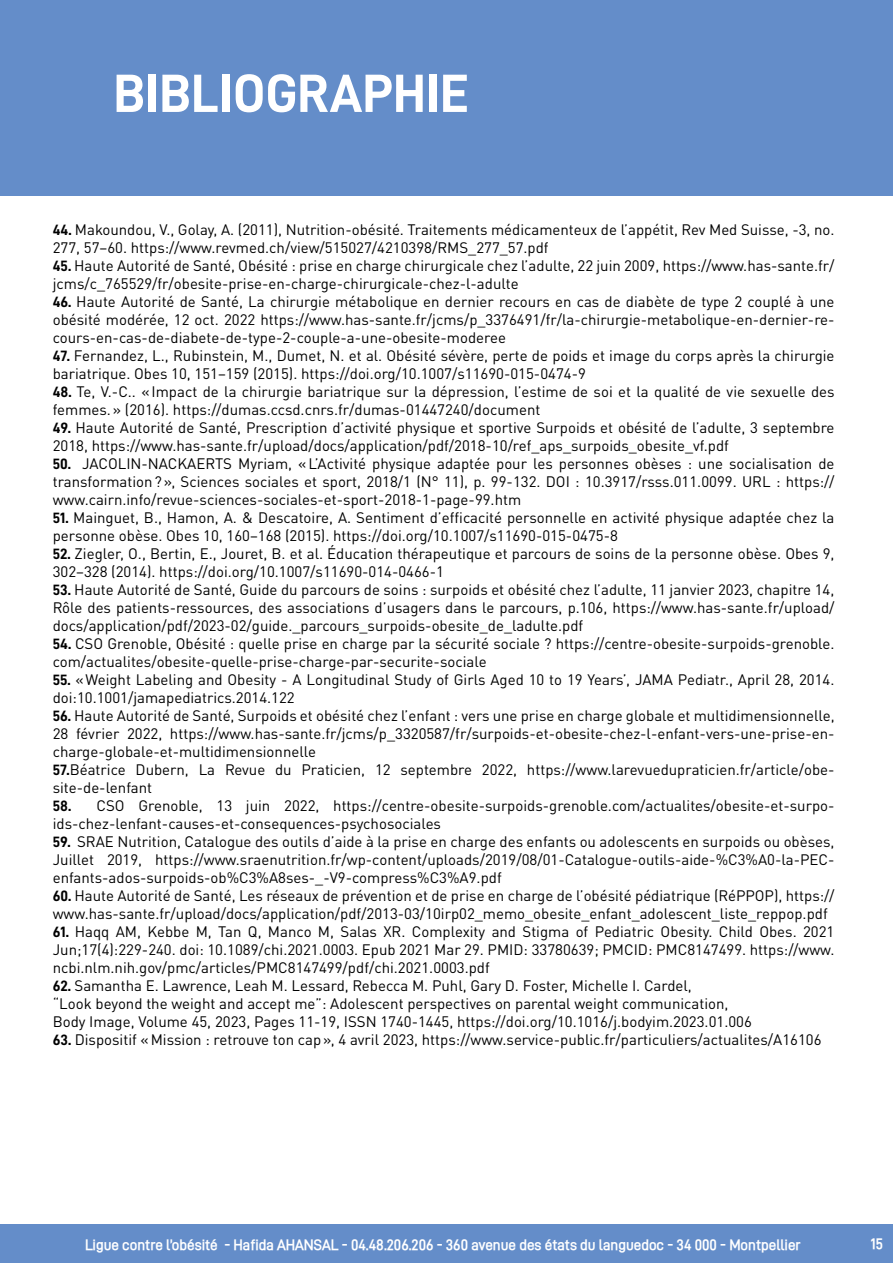
<style>
.page{position:relative;width:893px;height:1263px;background:#fff}
.page>*{position:absolute;margin:0;border:0;box-sizing:border-box;transform-origin:0 0}
.t1{font:54px "D DIN PRO Bold";color:#fff}
.t2{font:15px/18px "DIN Pro";color:#000}
.t3{font:700 15px "D DIN PRO Semi";color:#fff}
.s1{font-family:"D DIN PRO Bold"}
</style>
<div class="page">
<div style="left:0;top:0;width:893px;height:196px;background:#648dc9"></div>
<div style="left:0;top:1225px;width:893px;height:38px;background:#648dc9"></div>
<h1 class="t1" style="left:113px;top:63px;width:357px">BIBLIOGRAPHIE</h1>
<p class="t2" style="left:53px;top:219px;width:783px"><span class="s1">44.</span> Makoundou, V., Golay, A. (2011), Nutrition-obésité. Traitements médicamenteux de l’appétit, Rev Med Suisse, -3, no.<br>277, 57–60. https://www.revmed.ch/view/515027/4210398/RMS_277_57.pdf</p>
<p class="t2" style="left:53px;top:255px;width:783px"><span class="s1">45.</span> Haute Autorité de Santé, Obésité : prise en charge chirurgicale chez l’adulte, 22 juin 2009, https://www.has-sante.fr/ jcms/c_765529/fr/obesite-prise-en-charge-chirurgicale-chez-l-adulte</p>
<p class="t2" style="left:53px;top:291px;width:783px;text-align:justify"><span class="s1">46.</span> Haute Autorité de Santé, La chirurgie métabolique en dernier recours en cas de diabète de type 2 couplé à une obésité modérée, 12 oct. 2022 https://www.has-sante.fr/jcms/p_3376491/fr/la-chirurgie-metabolique-en-dernier-re&shy;cours-en-cas-de-diabete-de-type-2-couple-a-une-obesite-moderee</p>
<p class="t2" style="left:53px;top:345px;width:783px"><span class="s1">47.</span> Fernandez, L., Rubinstein, M., Dumet, N. et al. Obésité sévère, perte de poids et image du corps après la chirurgie bariatrique. Obes 10, 151–159 (2015). https://doi.org/10.1007/s11690-015-0474-9</p>
<p class="t2" style="left:53px;top:381px;width:783px"><span class="s1">48.</span> Te, V.-C.. «Impact de la chirurgie bariatrique sur la dépression, l’estime de soi et la qualité de vie sexuelle des femmes.» (2016). https://dumas.ccsd.cnrs.fr/dumas-01447240/document</p>
<p class="t2" style="left:53px;top:417px;width:783px"><span class="s1">49.</span> Haute Autorité de Santé, Prescription d’activité physique et sportive Surpoids et obésité de l’adulte, 3 septembre<br>2018, https://www.has-sante.fr/upload/docs/application/pdf/2018-10/ref_aps_surpoids_obesite_vf.pdf</p>
<p class="t2" style="left:53px;top:453px;width:783px;text-align:justify"><span class="s1">50.</span> JACOLIN-NACKAERTS Myriam, «L’Activité physique adaptée pour les personnes obèses : une socialisation de transformation?», Sciences sociales et sport, 2018/1 (N° 11), p. 99-132. DOI : 10.3917/rsss.011.0099. URL : https:// www.cairn.info/revue-sciences-sociales-et-sport-2018-1-page-99.htm</p>
<p class="t2" style="left:53px;top:507px;width:783px"><span class="s1">51.</span> Mainguet, B., Hamon, A. &amp; Descatoire, A. Sentiment d’efficacité personnelle en activité physique adaptée chez la personne obèse. Obes 10, 160–168 (2015). https://doi.org/10.1007/s11690-015-0475-8</p>
<p class="t2" style="left:53px;top:543px;width:783px"><span class="s1">52.</span> Ziegler, O., Bertin, E., Jouret, B. et al. Éducation thérapeutique et parcours de soins de la personne obèse. Obes 9,<br>302–328 (2014). https://doi.org/10.1007/s11690-014-0466-1</p>
<p class="t2" style="left:53px;top:579px;width:783px;text-align:justify"><span class="s1">53.</span> Haute Autorité de Santé, Guide du parcours de soins : surpoids et obésité chez l’adulte, 11 janvier 2023, chapitre 14, Rôle des patients-ressources, des associations d’usagers dans le parcours, p.106, https://www.has-sante.fr/upload/ docs/application/pdf/2023-02/guide._parcours_surpoids-obesite_de_ladulte.pdf</p>
<p class="t2" style="left:53px;top:633px;width:783px"><span class="s1">54.</span> CSO Grenoble, Obésité : quelle prise en charge par la sécurité sociale ? https://centre-obesite-surpoids-grenoble. com/actualites/obesite-quelle-prise-charge-par-securite-sociale</p>
<p class="t2" style="left:53px;top:669px;width:783px"><span class="s1">55.</span> «Weight Labeling and Obesity - A Longitudinal Study of Girls Aged 10 to 19 Years’, JAMA Pediatr., April 28, 2014. doi:10.1001/jamapediatrics.2014.122</p>
<p class="t2" style="left:53px;top:705px;width:783px"><span class="s1">56.</span> Haute Autorité de Santé, Surpoids et obésité chez l’enfant : vers une prise en charge globale et multidimensionnelle, 28 février 2022, https://www.has-sante.fr/jcms/p_3320587/fr/surpoids-et-obesite-chez-l-enfant-vers-une-prise-en&shy;charge-globale-et-multidimensionnelle<br><span class="s1">57.</span>Béatrice Dubern, La Revue du Praticien, 12 septembre 2022, https://www.larevuedupraticien.fr/article/obe&shy;site-de-lenfant</p>
<p class="t2" style="left:53px;top:795px;width:783px"><span class="s1">58.</span> CSO Grenoble, 13 juin 2022, https://centre-obesite-surpoids-grenoble.com/actualites/obesite-et-surpo&shy;ids-chez-lenfant-causes-et-consequences-psychosociales</p>
<p class="t2" style="left:53px;top:831px;width:783px;text-align:justify"><span class="s1">59.</span> SRAE Nutrition, Catalogue des outils d’aide à la prise en charge des enfants ou adolescents en surpoids ou obèses, Juillet 2019, https://www.sraenutrition.fr/wp-content/uploads/2019/08/01-Catalogue-outils-aide-%C3%A0-la-PEC&shy;enfants-ados-surpoids-ob%C3%A8ses-_-V9-compress%C3%A9.pdf</p>
<p class="t2" style="left:53px;top:885px;width:783px"><span class="s1">60.</span> Haute Autorité de Santé, Les réseaux de prévention et de prise en charge de l’obésité pédiatrique (RéPPOP), https:// www.has-sante.fr/upload/docs/application/pdf/2013-03/10irp02_memo_obesite_enfant_adolescent_liste_reppop.pdf</p>
<p class="t2" style="left:53px;top:921px;width:783px;text-align:justify"><span class="s1">61.</span> Haqq AM, Kebbe M, Tan Q, Manco M, Salas XR. Complexity and Stigma of Pediatric Obesity. Child Obes. 2021<br>Jun;17(4):229-240. doi: 10.1089/chi.2021.0003. Epub 2021 Mar 29. PMID: 33780639; PMCID: PMC8147499. https://www. ncbi.nlm.nih.gov/pmc/articles/PMC8147499/pdf/chi.2021.0003.pdf</p>
<p class="t2" style="left:53px;top:975px;width:701px"><span class="s1">62.</span> Samantha E. Lawrence, Leah M. Lessard, Rebecca M. Puhl, Gary D. Foster, Michelle I. Cardel,<br>“Look beyond the weight and accept me”: Adolescent perspectives on parental weight communication,<br>Body Image, Volume 45, 2023, Pages 11-19, ISSN 1740-1445, https://doi.org/10.1016/j.bodyim.2023.01.006</p>
<p class="t2" style="left:53px;top:1029px;width:770px"><span class="s1">63.</span> Dispositif «Mission : retrouve ton cap», 4 avril 2023, https://www.service-public.fr/particuliers/actualites/A16106</p>
<p class="t3" style="left:85px;top:1236px;width:717px">Ligue contre l’obésité - Hafida AHANSAL - 04.48.206.206 - 360 avenue des états du languedoc - 34 000 - Montpellier</p>
<p class="t3" style="left:871px;top:1235px;width:14px">15</p>
</div>
